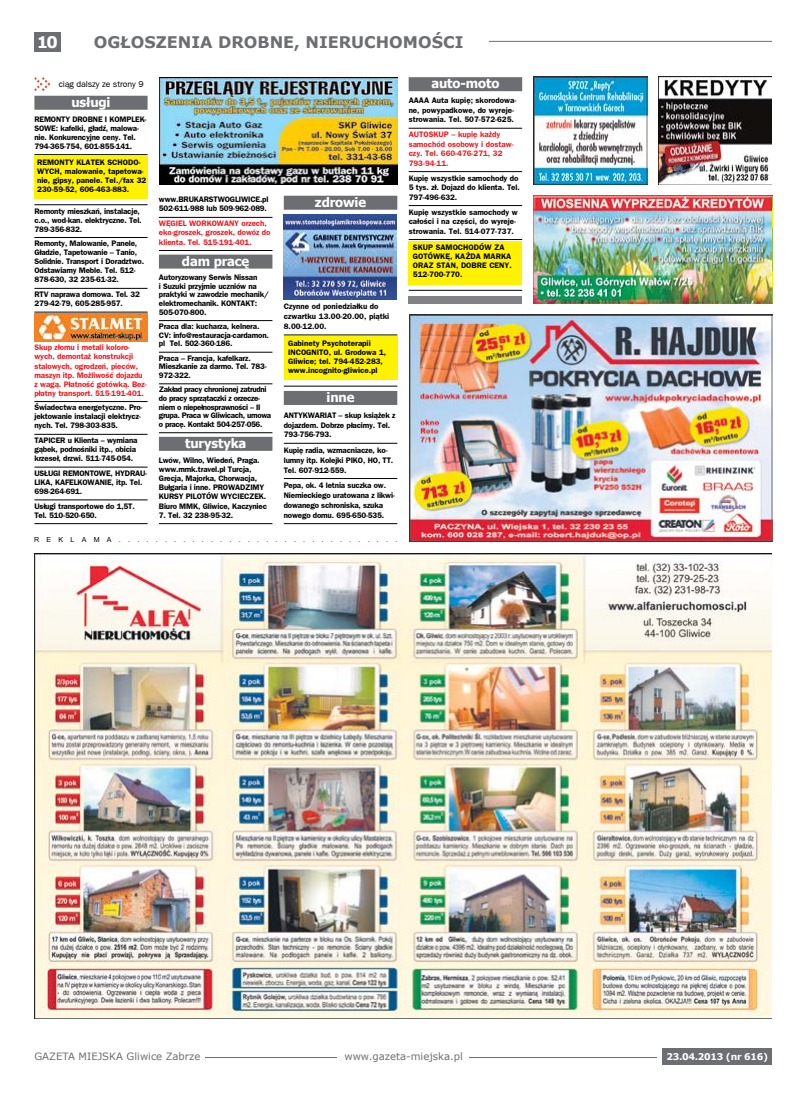
<style>
.page{position:relative;width:806px;height:1095px;background:#fff}
.page>*{position:absolute;margin:0;border:0;box-sizing:border-box;transform-origin:0 0}
.t1{font:700 16px "Verdana";color:#6d6e71}
.t2{font:700 16px "Verdana";color:#fff}
.t3{font:700 13px "Tahoma";letter-spacing:-.01em;color:#fff}
.t4{font:10.1px "Verdana";color:#6d6e71}
.t5{font:700 9.3px "Verdana";letter-spacing:-.03em;color:#fff}
.t6{font:8.7px "Frankfurt Gothic";letter-spacing:-.005em;color:#000}
.t7{font:700 8px/9px "Frankfurt Gothic";letter-spacing:-.02em;color:#000}
.t8{font:700 8px/9px "Frankfurt Gothic";color:#000}
.t9{font:700 8px/9px "Frankfurt Gothic";letter-spacing:-.01em;color:#ed1d24}
.t10{font:700 8px/8.6px "Frankfurt Gothic";letter-spacing:-.04em;color:#000}
.t11{font:6.9px "Arial";letter-spacing:1.015em;color:#000}
</style>
<div class="page">
<hr style="left:488px;top:41px;width:283px;height:1px;background:#6d6e71">
<hr style="left:205px;top:1056px;width:131px;height:1px;background:#6d6e71">
<hr style="left:469px;top:1056px;width:187px;height:1px;background:#6d6e71">
<img style="left:34px;top:77px;width:16px;height:14px">
<div style="left:662px;top:1047px;width:109px;height:17px;background:#6d6e71"></div>
<div style="left:34px;top:32px;width:27px;height:19px;background:#6d6e71"></div>
<div style="left:34px;top:96px;width:113px;height:14px;background:#6d6e71"></div>
<hr style="left:34px;top:154px;width:113px;height:1px;background:#000">
<hr style="left:34px;top:204px;width:113px;height:1px;background:#000">
<hr style="left:34px;top:237px;width:113px;height:1px;background:#000">
<hr style="left:34px;top:288px;width:113px;height:1px;background:#000">
<hr style="left:34px;top:312px;width:113px;height:1px;background:#000">
<hr style="left:34px;top:401px;width:113px;height:1px;background:#000">
<hr style="left:34px;top:434px;width:113px;height:1px;background:#000">
<hr style="left:34px;top:467px;width:113px;height:1px;background:#000">
<hr style="left:34px;top:499px;width:113px;height:1px;background:#000">
<hr style="left:34px;top:523px;width:113px;height:1px;background:#000">
<div style="left:34px;top:156px;width:114px;height:43px;background:#fff200"></div>
<img style="left:34px;top:313px;width:114px;height:28px">
<img style="left:409px;top:315px;width:362px;height:226px">
<hr style="left:159px;top:217px;width:113px;height:1px;background:#000">
<hr style="left:159px;top:250px;width:113px;height:1px;background:#000">
<div style="left:159px;top:254px;width:113px;height:14px;background:#6d6e71"></div>
<hr style="left:159px;top:320px;width:113px;height:1px;background:#000">
<hr style="left:159px;top:352px;width:113px;height:1px;background:#000">
<hr style="left:159px;top:383px;width:113px;height:1px;background:#000">
<hr style="left:159px;top:432px;width:113px;height:1px;background:#000">
<div style="left:159px;top:437px;width:113px;height:14px;background:#6d6e71"></div>
<hr style="left:159px;top:523px;width:113px;height:1px;background:#000">
<img style="left:658px;top:77px;width:113px;height:107px">
<div style="left:283px;top:196px;width:114px;height:14px;background:#6d6e71"></div>
<hr style="left:283px;top:334px;width:114px;height:1px;background:#000">
<hr style="left:283px;top:386px;width:114px;height:1px;background:#000">
<div style="left:283px;top:391px;width:114px;height:14px;background:#6d6e71"></div>
<hr style="left:283px;top:443px;width:114px;height:1px;background:#000">
<hr style="left:283px;top:478px;width:114px;height:1px;background:#000">
<hr style="left:283px;top:523px;width:114px;height:1px;background:#000">
<img style="left:283px;top:214px;width:113px;height:85px">
<div style="left:283px;top:336px;width:114px;height:44px;background:#fff200"></div>
<div style="left:408px;top:77px;width:114px;height:14px;background:#6d6e71"></div>
<hr style="left:408px;top:128px;width:114px;height:1px;background:#000">
<hr style="left:408px;top:171px;width:114px;height:1px;background:#000">
<hr style="left:408px;top:205px;width:114px;height:1px;background:#000">
<hr style="left:408px;top:239px;width:114px;height:1px;background:#000">
<hr style="left:408px;top:290px;width:114px;height:1px;background:#000">
<div style="left:408px;top:241px;width:114px;height:43px;background:#fff200"></div>
<img style="left:159px;top:77px;width:238px;height:107px">
<div style="left:408px;top:296px;width:114px;height:7px;background:#808285"></div>
<img style="left:533px;top:196px;width:238px;height:108px">
<img style="left:34px;top:553px;width:737px;height:464px">
<img style="left:533px;top:76px;width:114px;height:108px">
<h1 class="t1" style="left:94px;top:32px;width:371px">OGŁOSZENIA DROBNE, NIERUCHOMOŚCI</h1>
<p class="t6" style="left:59px;top:79px;width:86px">ciąg dalszy ze strony 9</p>
<h1 class="t2" style="left:37px;top:32px;width:22px">10</h1>
<h2 class="t3" style="left:431px;top:74px;width:69px">auto-moto</h2>
<p class="t8" style="left:408px;top:96px;width:109px;line-height:9.4px">AAAA Auta kupię; skorodowa&shy;ne, powypadkowe, do wyreje&shy;strowania. Tel. 507-572-625.</p>
<p class="t9" style="left:408px;top:130px;width:107px;line-height:9.4px">AUTOSKUP – kupię każdy samochód osobowy i dostaw&shy;czy. Tel. 660-476-271, 32<br>793-94-11.</p>
<p class="t7" style="left:408px;top:173px;width:113px;line-height:9.4px">Kupię wszystkie samochody do<br>5 tys. zł. Dojazd do klienta. Tel.<br>797-496-632.</p>
<p class="t8" style="left:408px;top:207px;width:111px;line-height:9.4px">Kupię wszystkie samochody w całości i na części, do wyreje&shy;strowania. Tel. 514-077-737.</p>
<p class="t8" style="left:412px;top:243px;width:100px">SKUP SAMOCHODÓW ZA<br>GOTÓWKĘ, KAŻDA MARKA<br>ORAZ STAN, DOBRE CENY.<br>512-700-770.</p>
<h2 class="t3" style="left:71px;top:93px;width:41px">usługi</h2>
<p class="t7" style="left:34px;top:114px;width:114px">REMONTY DROBNE I KOMPLEK-<br>SOWE: kafelki, gładź, malowa&shy;nie. Konkurencyjne ceny. Tel.<br>794-365-754, 601-855-141.</p>
<p class="t8" style="left:37px;top:158px;width:111px">REMONTY KLATEK SCHODO-<br>WYCH, malowanie, tapetowa&shy;nie, gipsy, panele. Tel./fax 32<br>230-59-52, 606-463-883.</p>
<p class="t7" style="left:34px;top:206px;width:109px">Remonty mieszkań, instalacje, c.o., wod-kan. elektryczne. Tel.<br>789-356-832.</p>
<p class="t7" style="left:34px;top:239px;width:111px">Remonty, Malowanie, Panele,<br>Gładzie, Tapetowanie – Tanio,<br>Solidnie. Transport i Doradztwo.<br>Odstawiamy Meble. Tel. 512-<br>878-630, 32 235-61-32.</p>
<p class="t7" style="left:34px;top:290px;width:107px">RTV naprawa domowa. Tel. 32<br>279-42-79, 605-285-957.</p>
<p class="t9" style="left:34px;top:343px;width:114px">Skup złomu i metali koloro&shy;wych, demontaż konstrukcji stalowych, ogrodzeń, pieców, maszyn itp. Możliwość dojazdu z wagą. Płatność gotówką. Bez&shy;płatny transport. 515-191-401.</p>
<p class="t7" style="left:34px;top:403px;width:109px">Świadectwa energetyczne. Pro&shy;jektowanie instalacji elektrycz&shy;nych. Tel. 798-303-835.</p>
<p class="t7" style="left:34px;top:435px;width:104px">TAPICER u Klienta – wymiana gąbek, podnośniki itp., obicia krzeseł, drzwi. 511-745-054.</p>
<p class="t7" style="left:34px;top:468px;width:114px">USŁUGI REMONTOWE, HYDRAU-<br>LIKA, KAFELKOWANIE, itp. Tel.<br>698-264-691.</p>
<p class="t7" style="left:34px;top:501px;width:102px">Usługi transportowe do 1,5T.<br>Tel. 510-520-650.</p>
<p class="t11" style="left:34px;top:535px;width:364px">REKLAMA...............................</p>
<p class="t7" style="left:159px;top:195px;width:111px">www.BRUKARSTWOGLIWICE.pl<br>502-611-988 lub 509-962-089.</p>
<p class="t9" style="left:159px;top:219px;width:113px">WĘGIEL WORKOWANY orzech, eko-groszek, groszek, dowóz do klienta. Tel. 515-191-401.</p>
<h2 class="t3" style="left:182px;top:252px;width:69px">dam pracę</h2>
<p class="t7" style="left:159px;top:273px;width:111px;line-height:8.6px">Autoryzowany Serwis Nissan<br>i Suzuki przyjmie uczniów na praktyki w zawodzie mechanik/ elektromechanik. KONTAKT:<br>505-070-800.</p>
<p class="t7" style="left:159px;top:322px;width:111px;line-height:8.6px">Praca dla: kucharza, kelnera.<br>CV: info@restauracja-cardamon. pl Tel. 502-360-186.</p>
<p class="t7" style="left:159px;top:353px;width:109px;line-height:8.6px">Praca – Francja, kafelkarz.<br>Mieszkanie za darmo. Tel. 783-<br>972-322.</p>
<p class="t10" style="left:159px;top:385px;width:114px">Zakład pracy chronionej zatrudni do pracy sprzątaczki z orzecze&shy;niem o niepełnosprawności – II grupa. Praca w Gliwicach, umowa o pracę. Kontakt 504-257-056.</p>
<h2 class="t3" style="left:185px;top:434px;width:62px">turystyka</h2>
<p class="t7" style="left:159px;top:455px;width:109px">Lwów, Wilno, Wiedeń, Praga. www.mmk.travel.pl Turcja,<br>Grecja, Majorka, Chorwacja,<br>Bułgaria i inne. PROWADZIMY<br>KURSY PILOTÓW WYCIECZEK.<br>Biuro MMK, Gliwice, Kaczyniec</p>
<p class="t7" style="left:159px;top:510px;width:76px">7. Tel. 32 238-95-32.</p>
<h2 class="t3" style="left:315px;top:193px;width:53px">zdrowie</h2>
<p class="t8" style="left:283px;top:301px;width:107px;line-height:9.8px">Czynne od poniedziałku do czwartku 13.00-20.00, piątki<br>8.00-12.00.</p>
<p class="t8" style="left:288px;top:339px;width:100px">Gabinety Psychoterapii<br>INCOGNITO, ul. Grodowa 1,<br>Gliwice; tel. 794-452-283, www.incognito-gliwice.pl</p>
<h2 class="t3" style="left:326px;top:388px;width:29px">inne</h2>
<p class="t7" style="left:283px;top:410px;width:113px;line-height:9.8px">ANTYKWARIAT – skup książek z dojazdem. Dobrze płacimy. Tel.<br>793-756-793.</p>
<p class="t7" style="left:283px;top:445px;width:111px;line-height:9.8px">Kupię radia, wzmacniacze, ko&shy;lumny itp. Kolejki PIKO, HO, TT.<br>Tel. 607-912-559.</p>
<p class="t7" style="left:283px;top:480px;width:112px;line-height:9.8px">Pepa, ok. 4 letnia suczka ow.<br>Niemieckiego uratowana z likwi&shy;dowanego schroniska, szuka nowego domu. 695-650-535.</p>
<p class="t4" style="left:34px;top:1049px;width:167px">GAZETA MIEJSKA Gliwice Zabrze</p>
<p class="t4" style="left:344px;top:1049px;width:120px">www.gazeta-miejska.pl</p>
<p class="t5" style="left:666px;top:1050px;width:103px">23.04.2013 (nr 616)</p>
</div>
